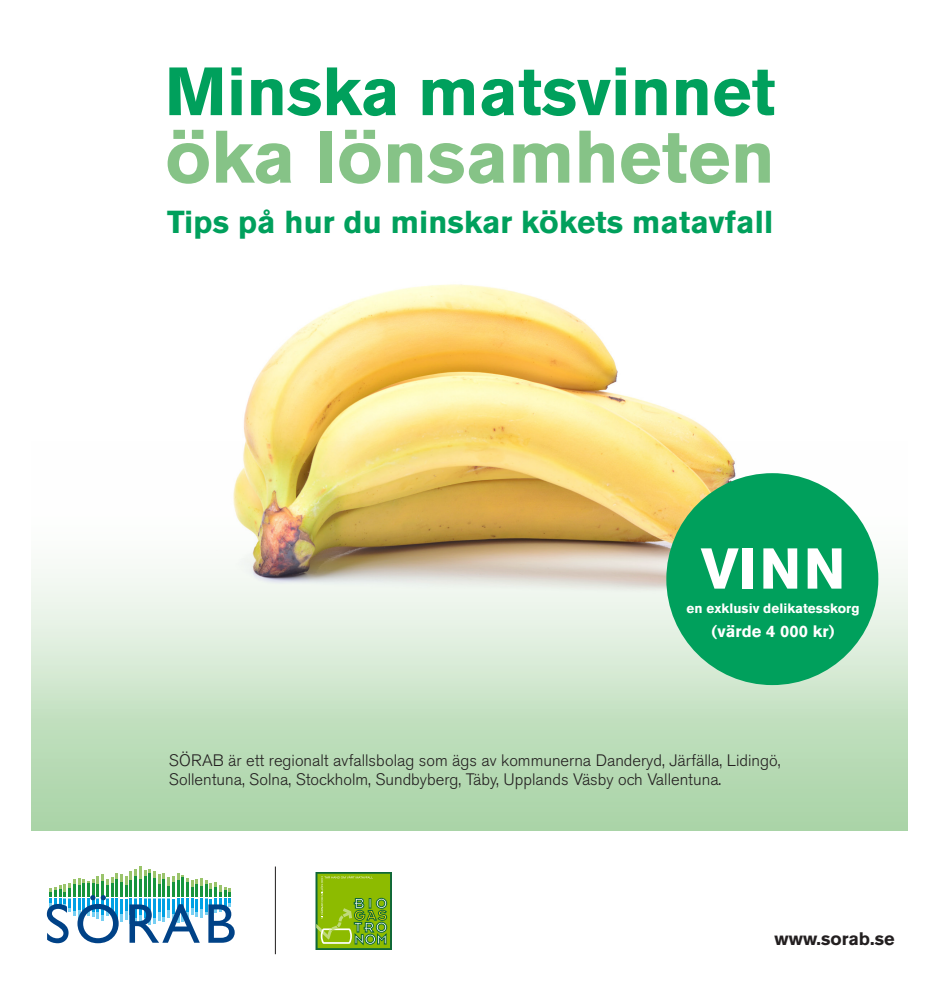
<style>
.page{position:relative;width:936px;height:991px;background:#fff}
.page>*{position:absolute;margin:0;border:0;box-sizing:border-box;transform-origin:0 0}
.Ingress{font:700 73.5px "Akzidenz Grotesk BE";color:#86c387}
.Ingress-2{font:700 67.5px "Akzidenz Grotesk BE";color:#00a05c}
.Ingress-3{font:700 57px "Akzidenz Grotesk BE";color:#fff}
.Ingress-4{font:700 31.5px "Akzidenz Grotesk BE";letter-spacing:.005em;color:#00a05c}
.Rubrik{font:700 18px "Akzidenz Grotesk BE";color:#231f20}
.Ingress-5{font:300 16.5px/19.5px "Akzidenz Grotesk BE";color:#231f20}
.Ingress-6{font:700 16.5px "Akzidenz Grotesk BE";letter-spacing:.005em;color:#fff}
.Ingress-7{font:700 13.5px "Akzidenz Grotesk BE";letter-spacing:.005em;color:#fff}
</style>
<div class="page">
<div style="left:31px;top:440px;width:876px;height:391px;background:linear-gradient(to bottom,#fff,#aad4a7)"></div>
<div style="left:316px;top:872px;width:75px;height:78px;border:1px solid #0f6838"></div>
<div style="left:317px;top:873px;width:73px;height:75px;background:#8dbb00"></div>
<svg style="left:316px;top:876px;width:71px;height:68px"></svg>
<img style="left:198px;top:284px;width:560px;height:351px">
<div style="left:666px;top:473px;width:212px;height:212px;background:#00a05c;border-radius:50%"></div>
<hr style="left:120px;top:898px;width:3px;height:23px;background:#76cff3">
<hr style="left:148px;top:869px;width:3px;height:28px;background:#9ac46b">
<hr style="left:144px;top:870px;width:2px;height:27px;background:#9ac46b">
<hr style="left:139px;top:866px;width:3px;height:31px;background:#9ac46b">
<hr style="left:153px;top:871px;width:3px;height:26px;background:#9ac46b">
<hr style="left:129px;top:871px;width:3px;height:26px;background:#9ac46b">
<hr style="left:125px;top:876px;width:2px;height:21px;background:#9ac46b">
<hr style="left:120px;top:874px;width:3px;height:23px;background:#9ac46b">
<hr style="left:134px;top:869px;width:3px;height:28px;background:#9ac46b">
<hr style="left:167px;top:877px;width:3px;height:20px;background:#9ac46b">
<hr style="left:162px;top:873px;width:3px;height:24px;background:#9ac46b">
<hr style="left:158px;top:874px;width:2px;height:23px;background:#9ac46b">
<hr style="left:172px;top:876px;width:3px;height:21px;background:#9ac46b">
<hr style="left:111px;top:877px;width:2px;height:20px;background:#9ac46b">
<hr style="left:101px;top:874px;width:3px;height:23px;background:#9ac46b">
<hr style="left:115px;top:873px;width:3px;height:24px;background:#9ac46b">
<hr style="left:186px;top:878px;width:3px;height:19px;background:#9ac46b">
<hr style="left:181px;top:875px;width:3px;height:22px;background:#9ac46b">
<hr style="left:177px;top:873px;width:2px;height:24px;background:#9ac46b">
<hr style="left:96px;top:877px;width:3px;height:20px;background:#9ac46b">
<hr style="left:200px;top:878px;width:3px;height:19px;background:#9ac46b">
<hr style="left:195px;top:879px;width:3px;height:18px;background:#9ac46b">
<hr style="left:205px;top:880px;width:3px;height:17px;background:#9ac46b">
<hr style="left:148px;top:874px;width:3px;height:23px;background:#16943d">
<hr style="left:144px;top:876px;width:2px;height:21px;background:#16943d">
<hr style="left:139px;top:879px;width:3px;height:18px;background:#16943d">
<hr style="left:153px;top:878px;width:3px;height:19px;background:#16943d">
<hr style="left:129px;top:880px;width:3px;height:17px;background:#16943d">
<hr style="left:120px;top:882px;width:3px;height:15px;background:#16943d">
<hr style="left:134px;top:876px;width:3px;height:21px;background:#16943d">
<hr style="left:162px;top:879px;width:3px;height:18px;background:#16943d">
<hr style="left:181px;top:878px;width:3px;height:19px;background:#16943d">
<hr style="left:120px;top:898px;width:3px;height:15px;background:#00a1e4">
<svg style="left:125px;top:881px;width:110px;height:61px"></svg>
<svg style="left:47px;top:878px;width:72px;height:65px"></svg>
<hr style="left:275px;top:866px;width:1px;height:88px;background:#231f20">
<p class="Ingress-2" style="left:165px;top:53px;width:612px">Minska matsvinnet</p>
<p class="Ingress" style="left:165px;top:114px;width:611px">öka lönsamheten</p>
<p class="Ingress-4" style="left:167px;top:203px;width:607px">Tips på hur du minskar kökets matavfall</p>
<p class="Ingress-3" style="left:700px;top:536px;width:146px">VINN</p>
<p class="Ingress-7" style="left:686px;top:600px;width:174px">en exklusiv delikatesskorg</p>
<p class="Ingress-6" style="left:711px;top:621px;width:124px">(värde 4 000 kr)</p>
<p class="Ingress-5" style="left:169px;top:750px;width:613px">SÖRAB är ett regionalt avfallsbolag som ägs av kommunerna Danderyd, Järfälla, Lidingö,<br>Sollentuna, Solna, Stockholm, Sundbyberg, Täby, Upplands Väsby och Vallentuna.</p>
<p class="Rubrik" style="left:774px;top:928px;width:122px">www.sorab.se</p>
</div>
